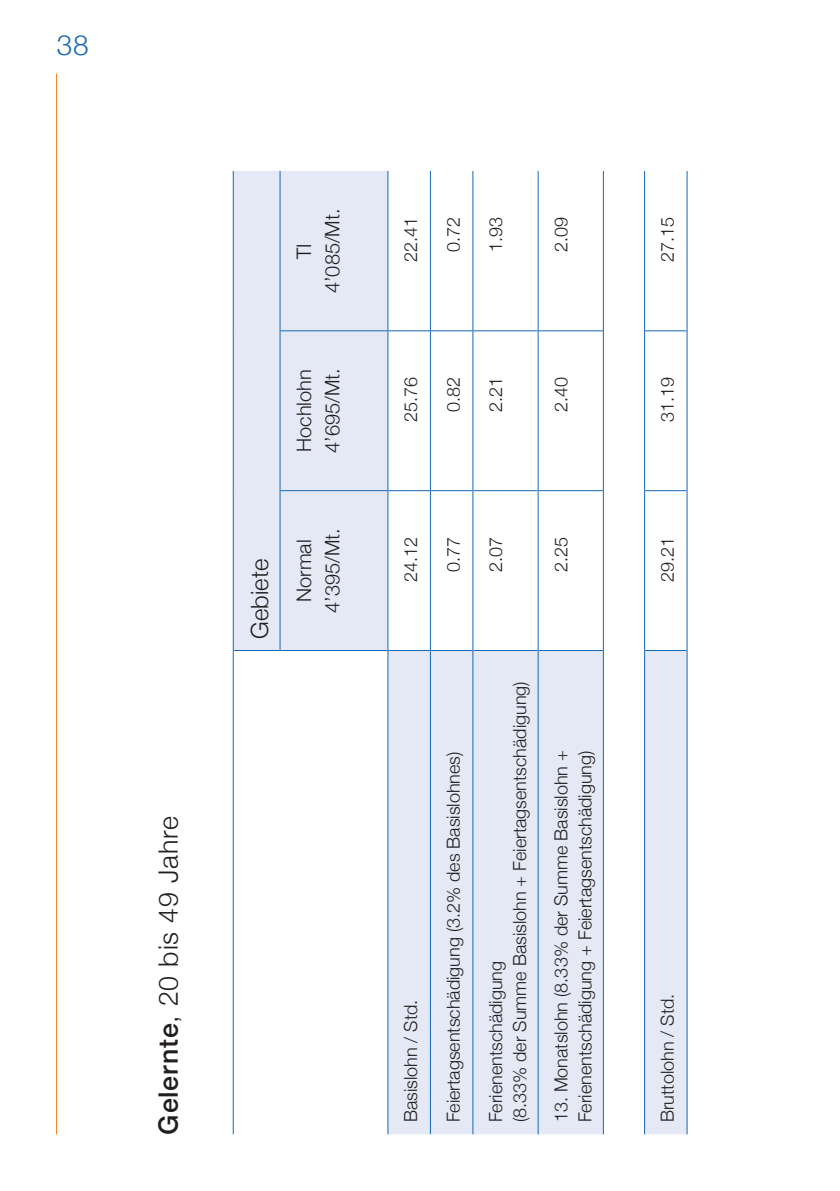
<style>
.page{position:relative;width:840px;height:1191px;background:#fff}
.page>*{position:absolute;margin:0;border:0;box-sizing:border-box;transform-origin:0 0}
.t1{font:300 28px "Helvetica Neue";color:#1768b4}
.t2{font:300 26.8px "Helvetica Neue";letter-spacing:.03em;color:#231f20}
.t3{font:300 23.8px "Helvetica Neue";color:#231f20}
.t4{font:300 20px/28px "Helvetica Neue";color:#231f20;text-align:center}
.t5{font:300 18px/24px "Helvetica Neue";color:#231f20}
.s1{font-weight:500}
</style>
<div class="page">
<hr style="left:56px;top:74px;width:1px;height:1060px;background:#f58220">
<svg style="left:234px;top:171px;width:452px;height:963px"></svg>
<hr style="left:233px;top:650px;width:1px;height:484px;background:#1768b4">
<hr style="left:233px;top:490px;width:1px;height:160px;background:#1768b4">
<hr style="left:233px;top:650px;width:46px;height:1px;background:#1768b4">
<hr style="left:233px;top:331px;width:1px;height:159px;background:#1768b4">
<hr style="left:233px;top:171px;width:1px;height:160px;background:#1768b4">
<hr style="left:279px;top:490px;width:1px;height:161px;background:#1768b4">
<hr style="left:280px;top:650px;width:107px;height:1px;background:#1768b4">
<hr style="left:279px;top:331px;width:1px;height:159px;background:#1768b4">
<hr style="left:279px;top:171px;width:1px;height:160px;background:#1768b4">
<hr style="left:280px;top:330px;width:107px;height:1px;background:#1768b4">
<hr style="left:280px;top:490px;width:107px;height:1px;background:#1768b4">
<hr style="left:387px;top:650px;width:1px;height:484px;background:#1768b4">
<hr style="left:387px;top:490px;width:1px;height:160px;background:#1768b4">
<hr style="left:387px;top:331px;width:1px;height:159px;background:#1768b4">
<hr style="left:388px;top:490px;width:41px;height:1px;background:#1768b4">
<hr style="left:387px;top:171px;width:1px;height:160px;background:#1768b4">
<hr style="left:430px;top:490px;width:42px;height:1px;background:#1768b4">
<hr style="left:472px;top:650px;width:1px;height:484px;background:#1768b4">
<hr style="left:472px;top:490px;width:1px;height:160px;background:#1768b4">
<hr style="left:472px;top:331px;width:1px;height:159px;background:#1768b4">
<hr style="left:473px;top:490px;width:64px;height:1px;background:#1768b4">
<hr style="left:472px;top:171px;width:1px;height:160px;background:#1768b4">
<hr style="left:538px;top:490px;width:64px;height:1px;background:#1768b4">
<hr style="left:602px;top:650px;width:1px;height:484px;background:#1768b4">
<hr style="left:602px;top:490px;width:1px;height:160px;background:#1768b4">
<hr style="left:602px;top:331px;width:1px;height:159px;background:#1768b4">
<hr style="left:602px;top:171px;width:1px;height:160px;background:#1768b4">
<hr style="left:644px;top:490px;width:42px;height:1px;background:#1768b4">
<hr style="left:388px;top:650px;width:41px;height:1px;background:#1768b4">
<hr style="left:388px;top:330px;width:41px;height:1px;background:#1768b4">
<hr style="left:429px;top:650px;width:1px;height:484px;background:#1768b4">
<hr style="left:429px;top:490px;width:1px;height:160px;background:#1768b4">
<hr style="left:430px;top:650px;width:42px;height:1px;background:#1768b4">
<hr style="left:429px;top:331px;width:1px;height:159px;background:#1768b4">
<hr style="left:429px;top:171px;width:1px;height:160px;background:#1768b4">
<hr style="left:430px;top:330px;width:42px;height:1px;background:#1768b4">
<hr style="left:473px;top:650px;width:64px;height:1px;background:#1768b4">
<hr style="left:473px;top:330px;width:64px;height:1px;background:#1768b4">
<hr style="left:537px;top:650px;width:1px;height:484px;background:#1768b4">
<hr style="left:537px;top:490px;width:1px;height:160px;background:#1768b4">
<hr style="left:538px;top:650px;width:64px;height:1px;background:#1768b4">
<hr style="left:537px;top:331px;width:1px;height:159px;background:#1768b4">
<hr style="left:537px;top:171px;width:1px;height:160px;background:#1768b4">
<hr style="left:538px;top:330px;width:64px;height:1px;background:#1768b4">
<hr style="left:643px;top:650px;width:1px;height:484px;background:#1768b4">
<hr style="left:643px;top:490px;width:1px;height:160px;background:#1768b4">
<hr style="left:644px;top:650px;width:42px;height:1px;background:#1768b4">
<hr style="left:643px;top:331px;width:1px;height:159px;background:#1768b4">
<hr style="left:643px;top:171px;width:1px;height:160px;background:#1768b4">
<hr style="left:644px;top:330px;width:42px;height:1px;background:#1768b4">
<hr style="left:686px;top:650px;width:1px;height:484px;background:#1768b4">
<hr style="left:686px;top:490px;width:1px;height:160px;background:#1768b4">
<hr style="left:686px;top:331px;width:1px;height:159px;background:#1768b4">
<hr style="left:686px;top:171px;width:1px;height:160px;background:#1768b4">
<h1 class="t1" style="left:57px;top:23px;width:33px">38</h1>
<h2 class="t2" style="left:147px;top:1134px;width:319px;rotate:-90deg"><span class="s1">Gelernte</span>, 20 bis 49 Jahre</h2>
<p class="t4" style="left:288px;top:293px;width:86px;rotate:-90deg">TI<br>4’085/Mt.</p>
<p class="t4" style="left:288px;top:453px;width:86px;text-align:left;rotate:-90deg">Hochlohn<br>4’695/Mt.</p>
<h3 class="t3" style="left:240px;top:638px;width:81px;rotate:-90deg">Gebiete</h3>
<p class="t4" style="left:288px;top:613px;width:86px;rotate:-90deg">Normal<br>4’395/Mt.</p>
<p class="t5" style="left:397px;top:262px;width:47px;rotate:-90deg">22.41</p>
<p class="t5" style="left:440px;top:252px;width:37px;rotate:-90deg">0.72</p>
<p class="t5" style="left:482px;top:252px;width:37px;rotate:-90deg">1.93</p>
<p class="t5" style="left:397px;top:422px;width:47px;rotate:-90deg">25.76</p>
<p class="t5" style="left:440px;top:412px;width:37px;rotate:-90deg">0.82</p>
<p class="t5" style="left:482px;top:412px;width:37px;rotate:-90deg">2.21</p>
<p class="t5" style="left:547px;top:252px;width:37px;rotate:-90deg">2.09</p>
<p class="t5" style="left:547px;top:412px;width:37px;rotate:-90deg">2.40</p>
<p class="t5" style="left:397px;top:581px;width:47px;rotate:-90deg">24.12</p>
<p class="t5" style="left:440px;top:571px;width:37px;rotate:-90deg">0.77</p>
<p class="t5" style="left:482px;top:571px;width:37px;rotate:-90deg">2.07</p>
<p class="t5" style="left:547px;top:571px;width:37px;rotate:-90deg">2.25</p>
<p class="t5" style="left:397px;top:1122px;width:124px;rotate:-90deg">Basislohn / Std.</p>
<p class="t5" style="left:440px;top:1122px;width:372px;rotate:-90deg">Feiertagsentschädigung (3.2% des Basislohnes)</p>
<p class="t5" style="left:482px;top:1122px;width:442px;rotate:-90deg">Ferienentschädigung<br>(8.33% der Summe Basislohn + Feiertagsentschädigung)</p>
<p class="t5" style="left:547px;top:1122px;width:374px;rotate:-90deg">13. Monatslohn (8.33% der Summe Basislohn +<br>Ferienentschädigung + Feiertagsentschädigung)</p>
<p class="t5" style="left:653px;top:262px;width:47px;rotate:-90deg">27.15</p>
<p class="t5" style="left:653px;top:422px;width:47px;rotate:-90deg">31.19</p>
<p class="t5" style="left:653px;top:581px;width:47px;rotate:-90deg">29.21</p>
<p class="t5" style="left:653px;top:1122px;width:130px;rotate:-90deg">Bruttolohn / Std.</p>
</div>
